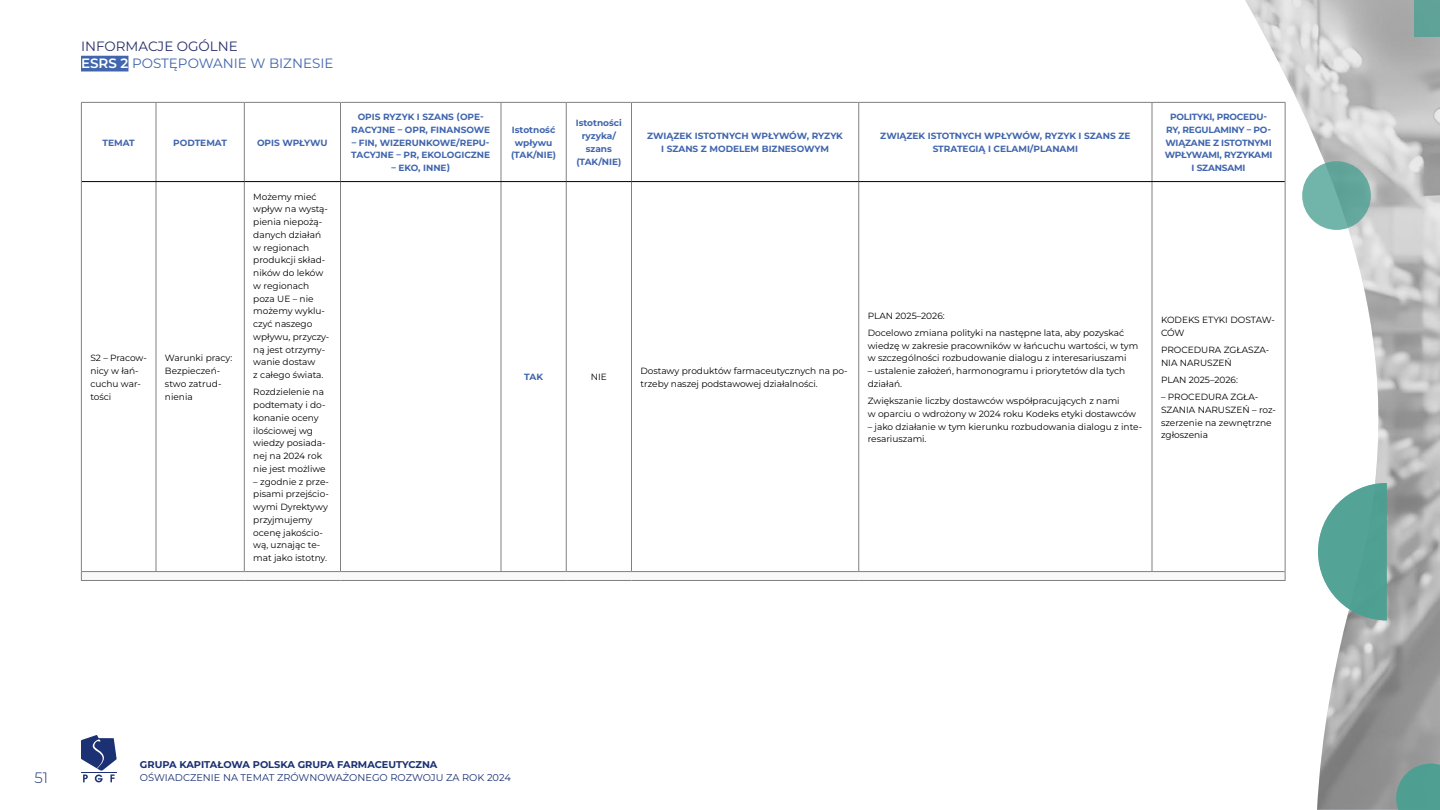
<style>
.page{position:relative;width:1440px;height:810px;background:#fff}
.page>*{position:absolute;margin:0;border:0;box-sizing:border-box;transform-origin:0 0}
.t1{font:300 15px "Montserrat";color:#1b3173}
.t2{font:13.5px/17.2px "Montserrat";color:#4166ae}
.t3{font:9.82px "Montserrat";color:#1b3173}
.t4{font:700 9.82px "Montserrat";color:#1b3173}
.t5{font:9px/12.8px "Montserrat";color:#000}
.t6{font:700 9px/12.8px "Montserrat";color:#4166ae;text-align:center}
.t7{font:700 9px/12.8px "Montserrat";letter-spacing:-.02em;color:#4166ae;text-align:center}
.s1{color:#272f68}
.s2{font-weight:600;color:#fff}
</style>
<div class="page">
<img style="left:1245px;top:0;width:195px;height:810px">
<svg style="left:1302px;top:161px;width:69px;height:69px;background:#6bada2"></svg>
<svg style="left:1318px;top:483px;width:69px;height:137px"></svg>
<svg style="left:1396px;top:764px;width:44px;height:46px;background:#589e92"></svg>
<div style="left:1414px;top:0;width:26px;height:37px;background:#5fa297"></div>
<svg style="left:81px;top:735px;width:36px;height:47px"></svg>
<div style="left:81px;top:572px;width:1204px;height:8px;background:#f9f9fa"></div>
<hr style="left:81px;top:102px;width:75px;height:1px;background:#808080">
<hr style="left:81px;top:103px;width:1px;height:79px;background:#808080">
<hr style="left:156px;top:102px;width:88px;height:1px;background:#808080">
<hr style="left:244px;top:102px;width:96px;height:1px;background:#808080">
<hr style="left:340px;top:102px;width:161px;height:1px;background:#808080">
<hr style="left:501px;top:102px;width:65px;height:1px;background:#808080">
<hr style="left:566px;top:102px;width:66px;height:1px;background:#808080">
<hr style="left:632px;top:102px;width:227px;height:1px;background:#808080">
<hr style="left:859px;top:102px;width:293px;height:1px;background:#808080">
<hr style="left:1152px;top:102px;width:134px;height:1px;background:#808080">
<hr style="left:1285px;top:103px;width:1px;height:79px;background:#808080">
<hr style="left:81px;top:182px;width:1px;height:390px;background:#808080">
<hr style="left:1285px;top:182px;width:1px;height:390px;background:#808080">
<hr style="left:156px;top:103px;width:1px;height:78px;background:#808080">
<hr style="left:244px;top:103px;width:1px;height:78px;background:#808080">
<hr style="left:340px;top:103px;width:1px;height:78px;background:#808080">
<hr style="left:501px;top:103px;width:1px;height:78px;background:#808080">
<hr style="left:566px;top:103px;width:1px;height:78px;background:#808080">
<hr style="left:631px;top:103px;width:1px;height:78px;background:#808080">
<hr style="left:859px;top:103px;width:1px;height:78px;background:#808080">
<hr style="left:1152px;top:103px;width:1px;height:78px;background:#808080">
<hr style="left:156px;top:182px;width:1px;height:389px;background:#808080">
<hr style="left:244px;top:182px;width:1px;height:389px;background:#808080">
<hr style="left:340px;top:182px;width:1px;height:389px;background:#808080">
<hr style="left:501px;top:182px;width:1px;height:389px;background:#808080">
<hr style="left:566px;top:182px;width:1px;height:389px;background:#808080">
<hr style="left:631px;top:182px;width:1px;height:389px;background:#808080">
<hr style="left:859px;top:182px;width:1px;height:389px;background:#808080">
<hr style="left:1152px;top:182px;width:1px;height:389px;background:#808080">
<hr style="left:82px;top:571px;width:74px;height:1px;background:#808080">
<hr style="left:156px;top:571px;width:88px;height:1px;background:#808080">
<hr style="left:244px;top:571px;width:96px;height:1px;background:#808080">
<hr style="left:340px;top:571px;width:161px;height:1px;background:#808080">
<hr style="left:501px;top:571px;width:65px;height:1px;background:#808080">
<hr style="left:566px;top:571px;width:66px;height:1px;background:#808080">
<hr style="left:632px;top:571px;width:227px;height:1px;background:#808080">
<hr style="left:859px;top:571px;width:293px;height:1px;background:#808080">
<hr style="left:1152px;top:571px;width:133px;height:1px;background:#808080">
<hr style="left:81px;top:580px;width:75px;height:1px;background:#808080">
<hr style="left:156px;top:580px;width:88px;height:1px;background:#808080">
<hr style="left:244px;top:580px;width:96px;height:1px;background:#808080">
<hr style="left:340px;top:580px;width:161px;height:1px;background:#808080">
<hr style="left:501px;top:580px;width:65px;height:1px;background:#808080">
<hr style="left:566px;top:580px;width:66px;height:1px;background:#808080">
<hr style="left:632px;top:580px;width:227px;height:1px;background:#808080">
<hr style="left:859px;top:580px;width:293px;height:1px;background:#808080">
<hr style="left:1152px;top:580px;width:134px;height:1px;background:#808080">
<hr style="left:82px;top:181px;width:74px;height:1px;background:#000">
<hr style="left:156px;top:181px;width:88px;height:1px;background:#000">
<hr style="left:244px;top:181px;width:96px;height:1px;background:#000">
<hr style="left:340px;top:181px;width:161px;height:1px;background:#000">
<hr style="left:501px;top:181px;width:65px;height:1px;background:#000">
<hr style="left:566px;top:181px;width:66px;height:1px;background:#000">
<hr style="left:632px;top:181px;width:227px;height:1px;background:#000">
<hr style="left:859px;top:181px;width:293px;height:1px;background:#000">
<hr style="left:1152px;top:181px;width:133px;height:1px;background:#000">
<div style="left:81px;top:56px;width:47px;height:15px;background:#4166ae"></div>
<h2 class="t2" style="left:81px;top:38px;width:254px"><span class="s1">INFORMACJE OGÓLNE<br></span><span class="s2">ESRS 2</span> POSTĘPOWANIE W BIZNESIE</h2>
<p class="t6" style="left:103px;top:137px;width:34px">TEMAT</p>
<p class="t6" style="left:173px;top:137px;width:55px">PODTEMAT</p>
<p class="t6" style="left:257px;top:137px;width:72px">OPIS WPŁYWU</p>
<p class="t5" style="left:90px;top:352px;width:58px">S2 – Pracow&shy;nicy w łań&shy;cuchu war&shy;tości</p>
<p class="t5" style="left:165px;top:352px;width:69px">Warunki pracy:<br>Bezpieczeń&shy;stwo zatrud&shy;nienia</p>
<p class="t5" style="left:253px;top:191px;width:78px">Możemy mieć wpływ na wystą&shy;pienia niepożą&shy;danych działań w regionach produkcji skład&shy;ników do leków w regionach poza UE – nie możemy wyklu&shy;czyć naszego wpływu, przyczy&shy;ną jest otrzymy&shy;wanie dostaw<br>z całego świata.</p>
<p class="t5" style="left:253px;top:387px;width:74px">Rozdzielenie na podtematy i do&shy;konanie oceny ilościowej wg wiedzy posiada&shy;nej na 2024 rok nie jest możliwe</p>
<p class="t5" style="left:253px;top:476px;width:77px">– zgodnie z prze&shy;pisami przejścio&shy;wymi Dyrektywy przyjmujemy ocenę jakościo&shy;wą, uznając te&shy;mat jako istotny.</p>
<p class="t6" style="left:351px;top:111px;width:140px">OPIS RYZYK I SZANS (OPE-<br>RACYJNE – OPR, FINANSOWE</p>
<p class="t6" style="left:351px;top:137px;width:140px;text-align:left">– FIN, WIZERUNKOWE/REPU-<br>TACYJNE – PR, EKOLOGICZNE</p>
<p class="t6" style="left:391px;top:162px;width:60px">– EKO, INNE)</p>
<p class="t6" style="left:511px;top:124px;width:46px">Istotność wpływu (TAK/NIE)</p>
<p class="t6" style="left:576px;top:117px;width:48px">Istotności ryzyka/ szans (TAK/NIE)</p>
<p class="t6" style="left:647px;top:130px;width:197px">ZWIĄZEK ISTOTNYCH WPŁYWÓW, RYZYK<br>I SZANS Z MODELEM BIZNESOWYM</p>
<p class="t6" style="left:880px;top:130px;width:252px">ZWIĄZEK ISTOTNYCH WPŁYWÓW, RYZYK I SZANS ZE<br>STRATEGIĄ I CELAMI/PLANAMI</p>
<p class="t7" style="left:1165px;top:111px;width:109px">POLITYKI, PROCEDU-<br>RY, REGULAMINY – PO-<br>WIĄZANE Z ISTOTNYMI<br>WPŁYWAMI, RYZYKAMI<br>I SZANSAMI</p>
<p class="t6" style="left:524px;top:371px;width:20px">TAK</p>
<p class="t5" style="left:591px;top:372px;width:18px">NIE</p>
<p class="t5" style="left:641px;top:365px;width:209px">Dostawy produktów farmaceutycznych na po&shy;trzeby naszej podstawowej działalności.</p>
<p class="t5" style="left:868px;top:307px;width:258px;line-height:17.2px">PLAN 2025–2026:<br>Docelowo zmiana polityki na następne lata, aby pozyskać</p>
<p class="t5" style="left:868px;top:340px;width:272px">wiedzę w zakresie pracowników w łańcuchu wartości, w tym w szczególności rozbudowanie dialogu z interesariuszami</p>
<p class="t5" style="left:868px;top:365px;width:259px">– ustalenie założeń, harmonogramu i priorytetów dla tych działań.</p>
<p class="t5" style="left:868px;top:395px;width:270px">Zwiększanie liczby dostawców współpracujących z nami<br>w oparciu o wdrożony w 2024 roku Kodeks etyki dostawców</p>
<p class="t5" style="left:868px;top:421px;width:276px">– jako działanie w tym kierunku rozbudowania dialogu z inte&shy;resariuszami.</p>
<p class="t5" style="left:1161px;top:314px;width:116px">KODEKS ETYKI DOSTAW-<br>CÓW</p>
<p class="t5" style="left:1161px;top:344px;width:110px">PROCEDURA ZGŁASZA-<br>NIA NARUSZEŃ</p>
<p class="t5" style="left:1161px;top:374px;width:78px">PLAN 2025–2026:</p>
<p class="t5" style="left:1161px;top:391px;width:117px">– PROCEDURA ZGŁA-<br>SZANIA NARUSZEŃ – roz&shy;szerzenie na zewnętrzne zgłoszenia</p>
<h1 class="t1" style="left:35px;top:768px;width:15px">51</h1>
<p class="t4" style="left:140px;top:757px;width:299px">GRUPA KAPITAŁOWA POLSKA GRUPA FARMACEUTYCZNA</p>
<p class="t3" style="left:140px;top:771px;width:373px">OŚWIADCZENIE NA TEMAT ZRÓWNOWAŻONEGO ROZWOJU ZA ROK 2024</p>
</div>
